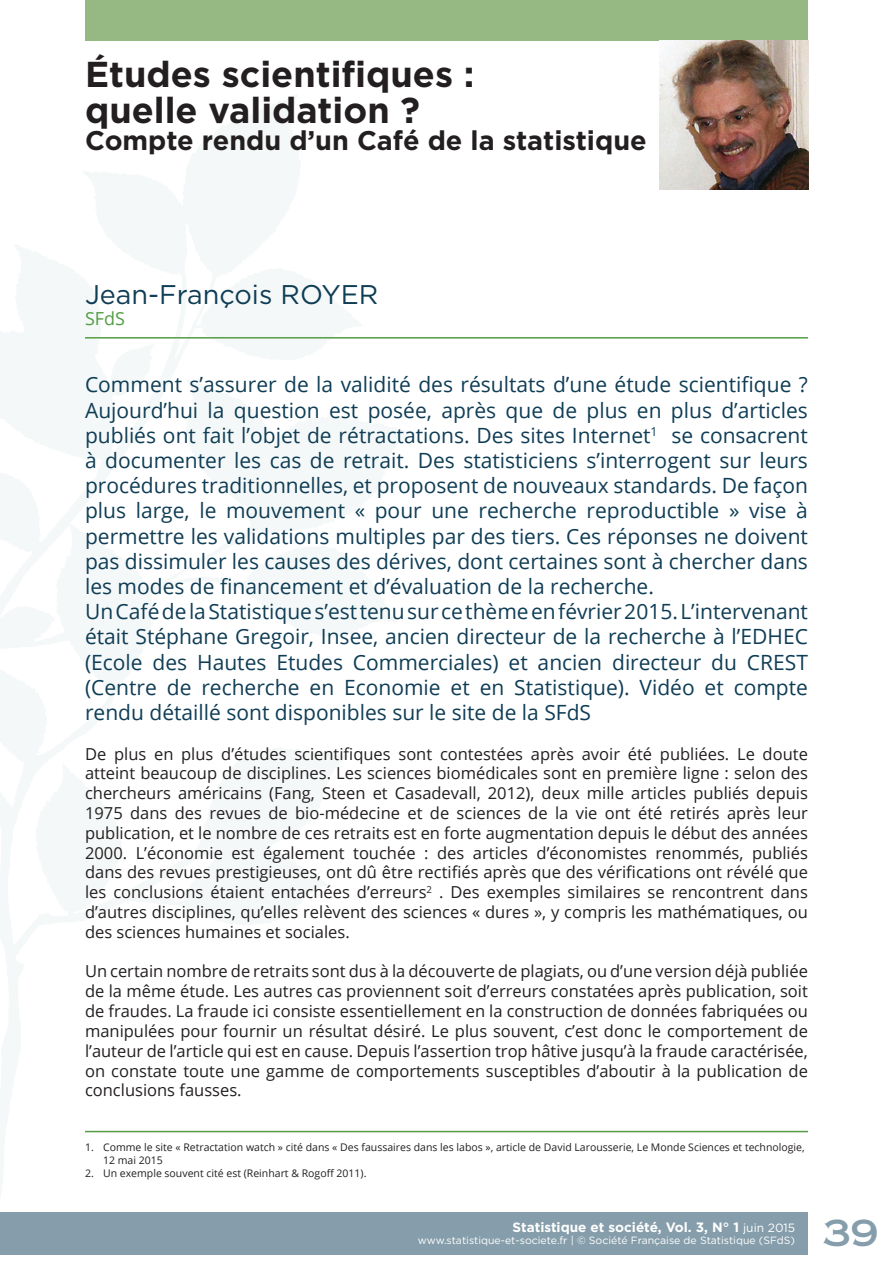
<style>
.page{position:relative;width:893px;height:1263px;background:#fff}
.page>*{position:absolute;margin:0;border:0;box-sizing:border-box;transform-origin:0 0}
.t1{font:700 36px/36px "Gotham";color:#231f20}
.t2{font:36px "Copperplate Gothic Std 31 AB";color:#869eab}
.t3{font:700 27px "Gotham";color:#231f20}
.t4{font:27px "Gotham";color:#0f3d55}
.t5{font:21px/25.2px "Open Sans";color:#0f3d55}
.t6{font:18px "Open Sans";color:#539c45}
.t7{font:16.5px/19.8px "Open Sans";color:#231f20;text-align:justify}
.t8{font:700 13.5px "Gotham";color:#fff}
.t9{font:10.5px/12.6px "Open Sans";color:#231f20}
.t10{font:10.5px "Gotham";color:#fff}
.s1{font-weight:400;font-size:12px}
</style>
<div class="page">
<div style="left:0;top:1212px;width:808px;height:42px;background:#869eab"></div>
<div style="left:85px;top:0;width:723px;height:40px;background:#96b983"></div>
<img style="left:660px;top:40px;width:149px;height:149px">
<hr style="left:85px;top:337px;width:723px;height:2px;background:#539c45">
<hr style="left:85px;top:1131px;width:723px;height:1px;background:#539c45">
<h1 class="t1" style="left:85px;top:56px;width:391px">Études scientifiques : quelle validation ?</h1>
<h2 class="t3" style="left:85px;top:123px;width:563px">Compte rendu d’un Café de la statistique</h2>
<h2 class="t4" style="left:85px;top:277px;width:295px">Jean-François ROYER</h2>
<p class="t6" style="left:85px;top:306px;width:42px">SFdS</p>
<p class="t5" style="left:85px;top:372px;width:724px">Comment s’assurer de la validité des résultats d’une étude scientifique ?<br>Aujourd’hui la question est posée, après que de plus en plus d’articles publiés ont fait l’objet de rétractations. Des sites Internet<sup>1</sup> se consacrent à documenter les cas de retrait. Des statisticiens s’interrogent sur leurs procédures traditionnelles, et proposent de nouveaux standards. De façon plus large, le mouvement « pour une recherche reproductible » vise à permettre les validations multiples par des tiers. Ces réponses ne doivent pas dissimuler les causes des dérives, dont certaines sont à chercher dans les modes de financement et d’évaluation de la recherche.<br>Un Café de la Statistique s’est tenu sur ce thème en février 2015. L’intervenant était Stéphane Gregoir, Insee, ancien directeur de la recherche à l’EDHEC (Ecole des Hautes Etudes Commerciales) et ancien directeur du CREST (Centre de recherche en Economie et en Statistique). Vidéo et compte rendu détaillé sont disponibles sur le site de la SFdS</p>
<p class="t7" style="left:85px;top:743px;width:724px">De plus en plus d’études scientifiques sont contestées après avoir été publiées. Le doute atteint beaucoup de disciplines. Les sciences biomédicales sont en première ligne : selon des chercheurs américains (Fang, Steen et Casadevall, 2012), deux mille articles publiés depuis 1975 dans des revues de bio-médecine et de sciences de la vie ont été retirés après leur publication, et le nombre de ces retraits est en forte augmentation depuis le début des années 2000. L’économie est également touchée : des articles d’économistes renommés, publiés dans des revues prestigieuses, ont dû être rectifiés après que des vérifications ont révélé que les conclusions étaient entachées d’erreurs<sup>2</sup> . Des exemples similaires se rencontrent dans d’autres disciplines, qu’elles relèvent des sciences « dures », y compris les mathématiques, ou des sciences humaines et sociales.</p>
<p class="t7" style="left:85px;top:961px;width:724px">Un certain nombre de retraits sont dus à la découverte de plagiats, ou d’une version déjà publiée de la même étude. Les autres cas proviennent soit d’erreurs constatées après publication, soit de fraudes. La fraude ici consiste essentiellement en la construction de données fabriquées ou manipulées pour fournir un résultat désiré. Le plus souvent, c’est donc le comportement de l’auteur de l’article qui est en cause. Depuis l’assertion trop hâtive jusqu’à la fraude caractérisée, on constate toute une gamme de comportements susceptibles d’aboutir à la publication de conclusions fausses.</p>
<p class="t9" style="left:103px;top:1141px;width:703px;text-indent:-18px">1. Comme le site « Retractation watch » cité dans « Des faussaires dans les labos », article de David Larousserie, Le Monde Sciences et technologie,<br>12 mai 2015</p>
<p class="t9" style="left:85px;top:1166px;width:283px">2. Un exemple souvent cité est (Reinhart &amp; Rogoff 2011).</p>
<p class="t8" style="left:513px;top:1218px;width:284px">Statistique et société, Vol. 3, N° 1 <span class="s1">juin 2015</span></p>
<p class="t10" style="left:418px;top:1234px;width:379px">www.statistique-et-societe.fr | © Société Française de Statistique (SFdS)</p>
<h1 class="t2" style="left:822px;top:1212px;width:58px">39</h1>
</div>
